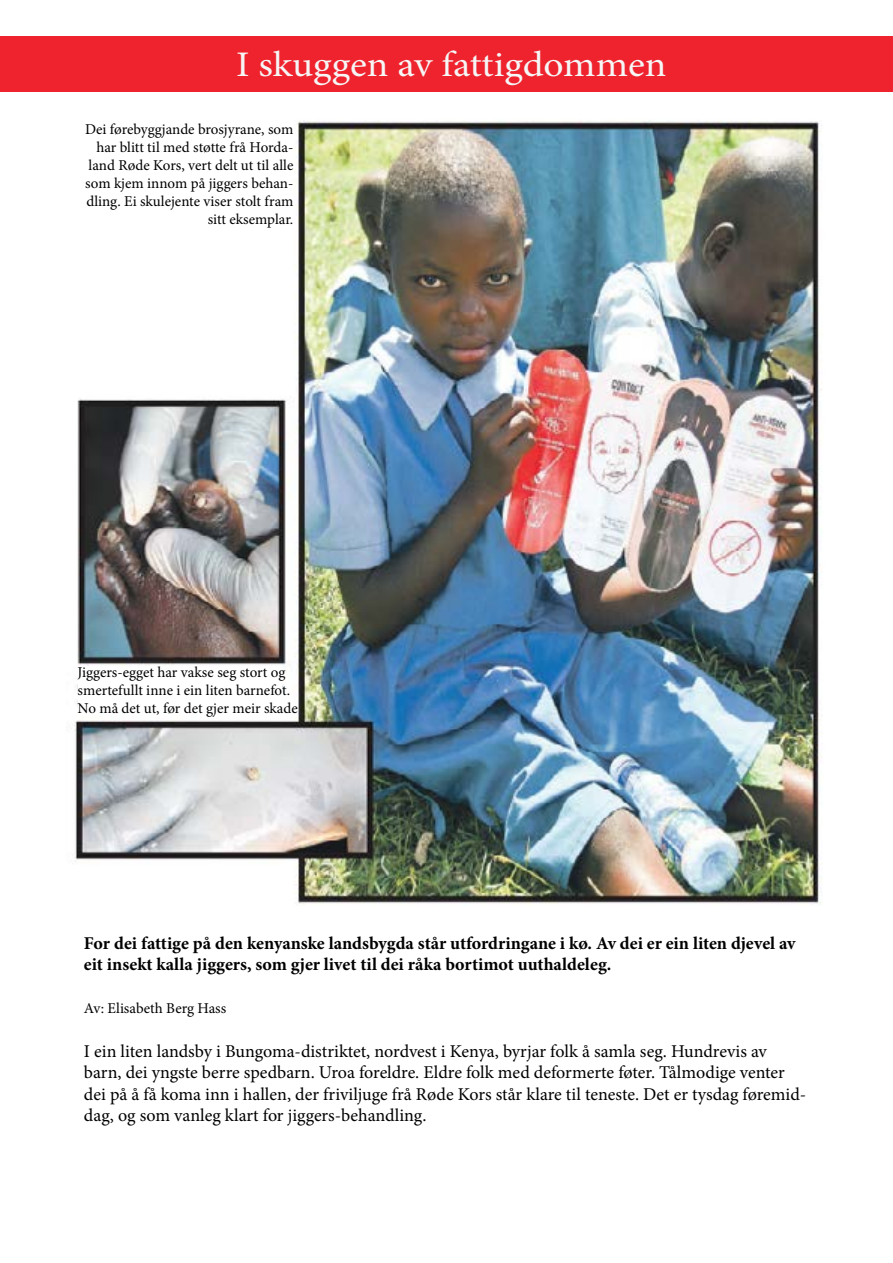
<style>
.page{position:relative;width:893px;height:1263px;background:#fff}
.page>*{position:absolute;margin:0;border:0;box-sizing:border-box;transform-origin:0 0}
.t1{font:36px "Minion Pro";color:#f6f6f6;scale:1.1 1}
.t2{font:18px/21.6px "Minion Pro";color:#000}
.t3{font:700 18px/21.6px "Minion Pro";color:#000}
.t4{font:15px/18px "Minion Pro";color:#000;text-align:right}
</style>
<div class="page">
<img style="left:74px;top:121px;width:748px;height:784px">
<div style="left:0;top:36px;width:893px;height:55px;background:#ef232d"></div>
<div style="left:78px;top:666px;width:204px;height:44px;background:#fff"></div>
<h1 class="t1" style="left:236px;top:40px;width:393px">I skuggen av fattigdommen</h1>
<p class="t4" style="left:85px;top:120px;width:210px">Dei førebyggjande brosjyrane, som har blitt til med støtte frå Horda&shy;land Røde Kors, vert delt ut til alle som kjem innom på jiggers behan&shy;dling. Ei skulejente viser stolt fram sitt eksemplar.</p>
<p class="t4" style="left:78px;top:663px;width:222px;text-align:left">Jiggers-egget har vakse seg stort og smertefullt inne i ein liten barnefot.<br>No må det ut, før det gjer meir skade</p>
<p class="t3" style="left:84px;top:932px;width:713px">For dei fattige på den kenyanske landsbygda står utfordringane i kø. Av dei er ein liten djevel av eit insekt kalla jiggers, som gjer livet til dei råka bortimot uuthaldeleg.</p>
<p class="t4" style="left:84px;top:1000px;width:144px">Av: Elisabeth Berg Hass</p>
<p class="t2" style="left:84px;top:1040px;width:724px">I ein liten landsby i Bungoma-distriktet, nordvest i Kenya, byrjar folk å samla seg. Hundrevis av barn, dei yngste berre spedbarn. Uroa foreldre. Eldre folk med deformerte føter. Tålmodige venter dei på å få koma inn i hallen, der friviljuge frå Røde Kors står klare til teneste. Det er tysdag føremid&shy;dag, og som vanleg klart for jiggers-behandling.</p>
</div>
